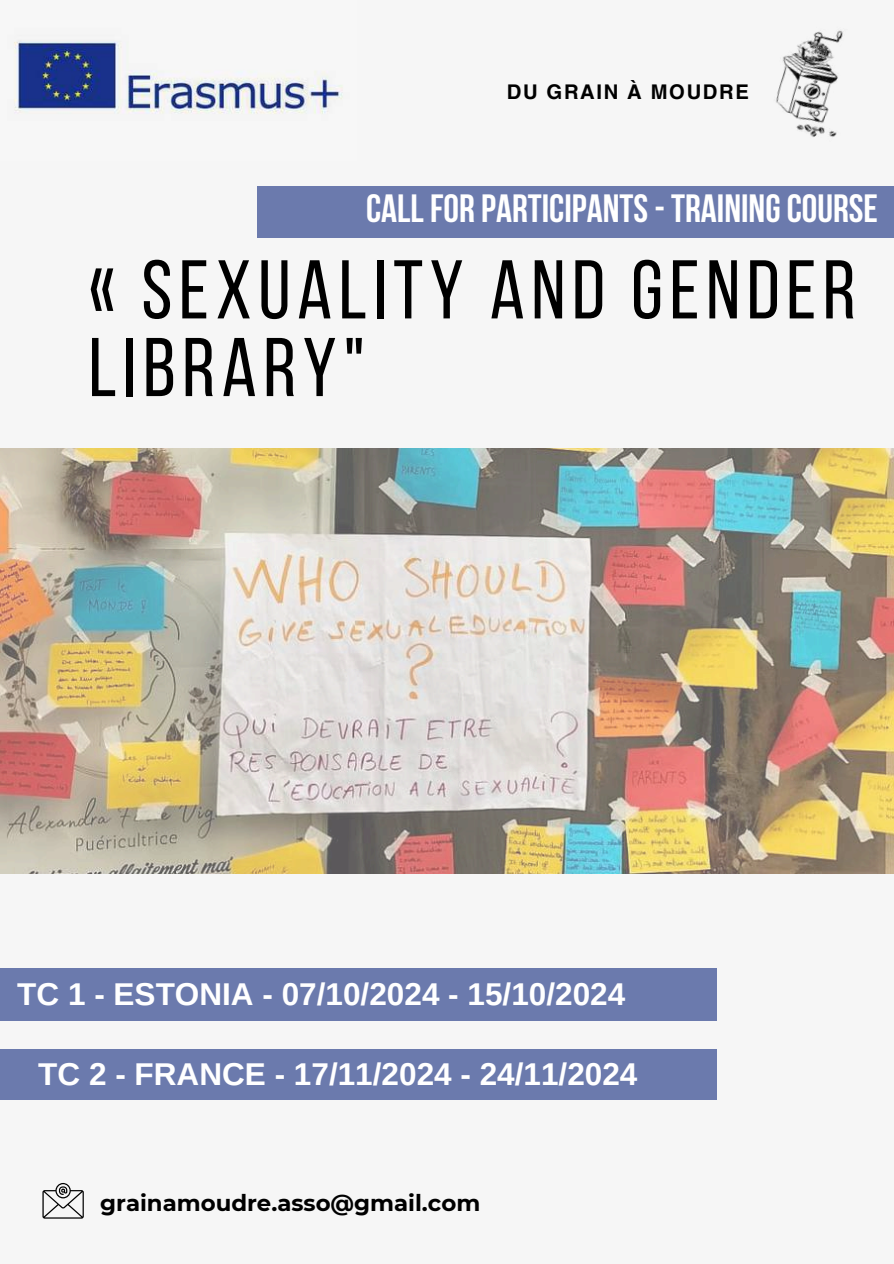
<style>
.page{position:relative;width:894px;height:1264px;background:#fff}
.page>*{position:absolute;margin:0;border:0;box-sizing:border-box;transform-origin:0 0}
.t1{font:83.1px/77.7px "Bebas Neue";letter-spacing:.08em;color:#000}
.t2{font:700 39.3px "Bebas Neue";color:#fff}
.t3{font:700 31.5px "Arimo";color:#fff}
.t4{font:700 22.8px "Montserrat";color:#000}
.t5{font:700 20.25px "Helvetica LT Pro";letter-spacing:.08em;color:#000}
</style>
<div class="page">
<div style="left:0;top:0;width:893px;height:1263px;background:#f6f6f6"></div>
<div style="left:257px;top:187px;width:636px;height:50px;background:#6b7aad"></div>
<img style="left:14px;top:41px;width:329px;height:73px">
<svg style="left:42px;top:1183px;width:42px;height:35px"></svg>
<div style="left:0;top:968px;width:716px;height:52px;background:#6b7aad"></div>
<div style="left:0;top:1049px;width:716px;height:50px;background:#6b7aad"></div>
<img style="left:776px;top:30px;width:67px;height:107px">
<img style="left:0;top:448px;width:893px;height:425px">
<p class="t5" style="left:506px;top:84px;width:243px">DU GRAIN À MOUDRE</p>
<p class="t2" style="left:366px;top:193px;width:513px">CALLFOR PARTICIPANTS-TRAININGCOURSE</p>
<h1 class="t1" style="left:89px;top:259px;width:768px">« SEXUALITY AND GENDER<br>LIBRARY"</h1>
<p class="t3" style="left:17px;top:976px;width:609px">TC 1 - ESTONIA - 07/10/2024 - 15/10/2024</p>
<p class="t3" style="left:38px;top:1056px;width:600px">TC 2 - FRANCE - 17/11/2024 - 24/11/2024</p>
<p class="t4" style="left:100px;top:1189px;width:381px">grainamoudre.asso@gmail.com</p>
</div>
